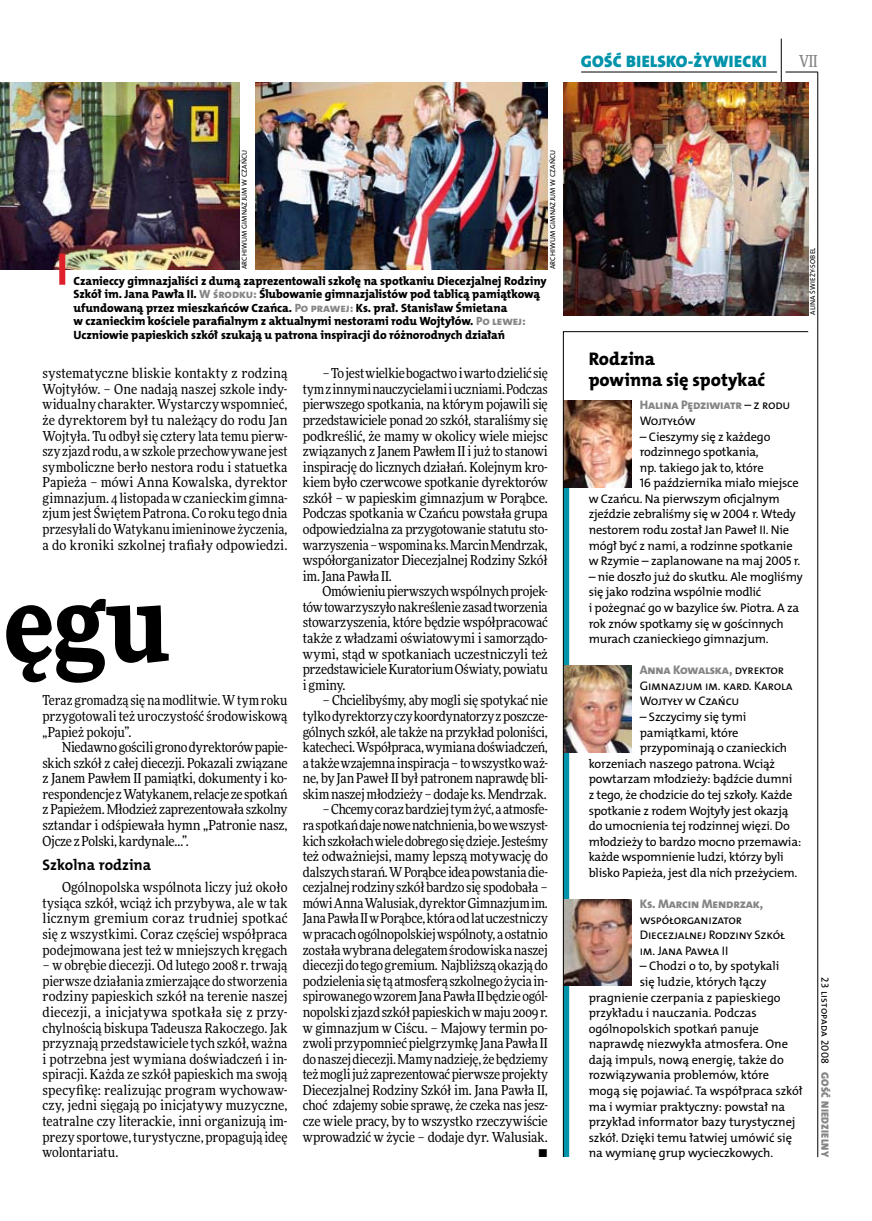
<style>
.page{position:relative;width:872px;height:1221px;background:#fff}
.page>*{position:absolute;margin:0;border:0;box-sizing:border-box;transform-origin:0 0}
.t1{font:900 108px "Freeday Narrow";color:#000}
.t2{font:18.3px/21.6px "The Mix HP8 Ex Bld";letter-spacing:.02em;color:#000}
.t3{font:16.65px "The Mix HP9 Blk";letter-spacing:.02em;color:#0093aa}
.t4{font:500 16.5px "Freeday Narrow";color:#858486;scale:.9 1}
.t5{font:15.3px "The Mix HP7 Bld";color:#000}
.t6{font:13.8px/15.6px "Freeday Narrow News";letter-spacing:-.015em;color:#000;text-align:justify}
.t7{font:12.45px/15.6px "The Mix HP5 Plain";letter-spacing:-.015em;color:#000}
.t8{font:12.45px "The Mix HP8 Ex Bld";letter-spacing:-.015em;color:#858486}
.t9{font:12px/13.5px "The Mix HP8 Ex Bld";letter-spacing:-.005em;color:#000}
.t10{font:10.5px "The Mix HP5 Plain";letter-spacing:.015em;color:#000}
.t11{font:10.5px "The Mix HP9 Blk";letter-spacing:.025em;color:#858486}
.t12{font:7.2px "The Mix HP5 Plain";letter-spacing:.015em;color:#000}
.s1{color:#858486}
.s2{font-family:"The Mix HP5 Plain";color:#000}
</style>
<div class="page">
<hr style="left:817px;top:72px;width:1px;height:1084px;background:#000">
<hr style="left:781px;top:39px;width:1px;height:43px;background:#000">
<hr style="left:785px;top:72px;width:32px;height:1px;background:#000">
<hr style="left:581px;top:72px;width:196px;height:1px;background:#000">
<svg style="left:563px;top:331px;width:245px;height:826px"></svg>
<img style="left:255px;top:82px;width:293px;height:187px">
<img style="left:563px;top:82px;width:245px;height:234px">
<img style="left:0;top:82px;width:240px;height:187px">
<div style="left:59px;top:253px;width:6px;height:32px;background:#df1f2a"></div>
<p class="t3" style="left:580px;top:50px;width:188px">GOŚĆ BIELSKO-ŻYWIECKI</p>
<p class="t4" style="left:799px;top:50px;width:22px">VII</p>
<p class="t12" style="left:240px;top:269px;width:121px;rotate:-90deg">Archiwum Gimnazjum w Czańcu</p>
<p class="t12" style="left:548px;top:269px;width:121px;rotate:-90deg">Archiwum Gimnazjum w Czańcu</p>
<p class="t9" style="left:74px;top:274px;width:475px">Czanieccy gimnazjaliści z dumą zaprezentowali szkołę na spotkaniu Diecezjalnej Rodziny Szkół im. Jana Pawła II. <span class="s1">W środku:</span> Ślubowanie gimnazjalistów pod tablicą pamiątkową ufundowaną przez mieszkańców Czańca. <span class="s1">Po prawej:</span> Ks. prał. Stanisław Śmietana<br>w czanieckim kościele parafialnym z aktualnymi nestorami rodu Wojtyłów. <span class="s1">Po lewej:<br></span>Uczniowie papieskich szkół szukają u patrona inspiracji do różnorodnych działań</p>
<p class="t6" style="left:43px;top:365px;width:246px">systematyczne bliskie kontakty z rodziną Wojtyłów. – One nadają naszej szkole indy&shy;widualny charakter. Wystarczy wspomnieć, że dyrektorem był tu należący do rodu Jan Wojtyła. Tu odbył się cztery lata temu pierw&shy;szy zjazd rodu, awszkole przechowywane jest symboliczne berło nestora rodu i statuetka Papieża – mówi Anna Kowalska, dyrektor gimnazjum. 4 listopada w czanieckim gimna&shy;zjum jest Świętem Patrona. Co roku tego dnia przesyłali do Watykanu imieninowe życzenia, a do kroniki szkolnej trafiały odpowiedzi.</p>
<h1 class="t1" style="left:4px;top:552px;width:167px">ęgu</h1>
<p class="t6" style="left:43px;top:692px;width:246px">Teraz gromadzą się na modlitwie. Wtym roku przygotowali też uroczystość środowiskową „Papież pokoju”.</p>
<p class="t6" style="left:43px;top:739px;width:246px;text-indent:20px">Niedawno gościli grono dyrektorów papie&shy;skich szkół z całej diecezji. Pokazali związane z Janem Pawłem II pamiątki, dokumenty i ko&shy;respondencje zWatykanem, relacje ze spotkań z Papieżem. Młodzież zaprezentowała szkolny sztandar i odśpiewała hymn „Patronie nasz, Ojcze zPolski, kardynale…”.</p>
<p class="t5" style="left:43px;top:854px;width:110px">Szkolna rodzina</p>
<p class="t6" style="left:43px;top:879px;width:246px;text-indent:20px">Ogólnopolska wspólnota liczy już około tysiąca szkół, wciąż ich przybywa, ale w tak licznym gremium coraz trudniej spotkać się z wszystkimi. Coraz częściej współpraca podejmowana jest też w mniejszych kręgach</p>
<p class="t6" style="left:43px;top:957px;width:246px">– w obrębie diecezji. Od lutego 2008 r. trwają pierwsze działania zmierzające do stworzenia rodziny papieskich szkół na terenie naszej diecezji, a inicjatywa spotkała się z przy&shy;chylnością biskupa Tadeusza Rakoczego. Jak przyznają przedstawiciele tych szkół, ważna i potrzebna jest wymiana doświadczeń i in&shy;spiracji. Każda ze szkół papieskich ma swoją specyfikę: realizując program wychowaw&shy;czy, jedni sięgają po inicjatywy muzyczne, teatralne czy literackie, inni organizują im&shy;prezy sportowe, turystyczne, propagują ideę wolontariatu.</p>
<p class="t6" style="left:303px;top:365px;width:246px;text-indent:20px">– To jest wielkie bogactwo iwarto dzielić się tym zinnymi nauczycielami iuczniami. Podczas pierwszego spotkania, na którym pojawili się przedstawiciele ponad 20 szkół, staraliśmy się podkreślić, że mamy w okolicy wiele miejsc związanych z Janem Pawłem II i już to stanowi inspirację do licznych działań. Kolejnym kro&shy;kiem było czerwcowe spotkanie dyrektorów szkół – w papieskim gimnazjum w Porąbce.<br>Podczas spotkania w Czańcu powstała grupa odpowiedzialna za przygotowanie statutu sto&shy;warzyszenia – wspomina ks. Marcin Mendrzak, współorganizator Diecezjalnej Rodziny Szkół im. Jana Pawła II.</p>
<p class="t6" style="left:303px;top:583px;width:246px;text-indent:20px">Omówieniu pierwszych wspólnych projek&shy;tów towarzyszyło nakreślenie zasad tworzenia stowarzyszenia, które będzie współpracować także z władzami oświatowymi i samorządo&shy;wymi, stąd w spotkaniach uczestniczyli też przedstawiciele Kuratorium Oświaty, powiatu i gminy.</p>
<p class="t6" style="left:303px;top:692px;width:246px;text-indent:20px">– Chcielibyśmy, aby mogli się spotykać nie tylko dyrektorzy czy koordynatorzy zposzcze&shy;gólnych szkół, ale także na przykład poloniści, katecheci. Współpraca, wymiana doświadczeń, atakże wzajemna inspiracja – to wszystko waż&shy;ne, by Jan Paweł II był patronem naprawdę bli&shy;skim naszej młodzieży – dodaje ks. Mendrzak.</p>
<p class="t6" style="left:303px;top:801px;width:246px;text-align:right">– Chcemy coraz bardziej tym żyć, aatmosfe-<br>ra spotkań daje nowe natchnienia, bo we wszyst&shy;kich szkołach wiele dobrego się dzieje. Jesteśmy też odważniejsi, mamy lepszą motywację do dalszych starań. WPorąbce idea powstania die&shy;cezjalnej rodziny szkół bardzo się spodobała – mówi Anna Walusiak, dyrektor Gimnazjum im.<br>Jana Pawła II wPorąbce, która od lat uczestniczy wpracach ogólnopolskiej wspólnoty, aostatnio została wybrana delegatem środowiska naszej diecezji do tego gremium. Najbliższą okazją do podzielenia się tą atmosferą szkolnego życia in&shy;spirowanego wzorem Jana Pawła II będzie ogól&shy;nopolski zjazd szkół papieskich wmaju 2009 r. w gimnazjum w Ciścu. – Majowy termin po&shy;zwoli przypomnieć pielgrzymkę Jana Pawła II do naszej diecezji. Mamy nadzieję, że będziemy też mogli już zaprezentować pierwsze projekty Diecezjalnej Rodziny Szkół im. Jana Pawła II, choć zdajemy sobie sprawę, że czeka nas jesz&shy;cze wiele pracy, by to wszystko rzeczywiście wprowadzić w życie – dodaje dyr. Walusiak. •</p>
<p class="t12" style="left:808px;top:315px;width:69px;rotate:-90deg">Alina Świeży-Sobel</p>
<h2 class="t2" style="left:588px;top:348px;width:178px">Rodzina<br>powinna się spotykać</h2>
<p class="t8" style="left:639px;top:397px;width:152px">Halina Pędziwiatr <span class="s2">– z rodu</span></p>
<p class="t7" style="left:639px;top:413px;width:57px">Wojtyłów</p>
<p class="t7" style="left:639px;top:428px;width:132px">– Cieszymy się z każdego</p>
<p class="t7" style="left:639px;top:444px;width:120px">rodzinnego spotkania,</p>
<p class="t7" style="left:639px;top:460px;width:125px">np. takiego jak to, które</p>
<p class="t7" style="left:639px;top:475px;width:160px">16 października miało miejsce</p>
<p class="t7" style="left:588px;top:491px;width:192px">w Czańcu. N a pierwszym oficjalnym</p>
<p class="t7" style="left:588px;top:506px;width:209px">zjeździe zebraliśmy się w 2004 r. Wtedy</p>
<p class="t7" style="left:588px;top:522px;width:202px">nestorem rodu został Jan Paweł II . N ie</p>
<p class="t7" style="left:588px;top:537px;width:205px">mógł być z nami, a rodzinne spotkanie</p>
<p class="t7" style="left:588px;top:553px;width:213px">w Rzymie – zaplanowane na maj 2005 r.</p>
<p class="t7" style="left:588px;top:569px;width:215px">– nie doszło już do skutku. Ale mogliśmy się jako rodzina wspólnie modlić<br>i pożegnać go w bazylice św. Piotra. A za rok znów spotkamy się w gościnnych murach czanieckiego gimnazjum.</p>
<p class="t8" style="left:639px;top:662px;width:146px">Anna Kowalska, <span class="s2">dyrektor</span></p>
<p class="t7" style="left:639px;top:678px;width:154px">Gimnazjum im. kard. Karola<br>Wojtyły w Czańcu</p>
<p class="t7" style="left:639px;top:709px;width:108px">– Szczycimy się tymi</p>
<p class="t7" style="left:639px;top:724px;width:100px">pamiątkami, które</p>
<p class="t7" style="left:639px;top:740px;width:149px">przypominają o czanieckich</p>
<p class="t7" style="left:588px;top:755px;width:188px">korzeniach naszego patrona. Wciąż</p>
<p class="t7" style="left:588px;top:771px;width:205px">powtarzam młodzieży: bądźcie dumni</p>
<p class="t7" style="left:588px;top:787px;width:205px">z tego, że chodzicie do tej szkoły. Każde</p>
<p class="t7" style="left:588px;top:802px;width:201px">spotkanie z rodem Wojtyły jest okazją</p>
<p class="t7" style="left:588px;top:818px;width:203px">do umocnienia tej rodzinnej więzi. Do</p>
<p class="t7" style="left:588px;top:833px;width:214px">młodzieży to bardzo mocno przemawia:</p>
<p class="t7" style="left:588px;top:849px;width:196px">każde wspomnienie ludzi, którzy byli</p>
<p class="t7" style="left:588px;top:864px;width:210px">blisko Papieża, jest dla nich przeżyciem.</p>
<p class="t8" style="left:639px;top:895px;width:125px">Ks. Marcin Mendrzak,</p>
<p class="t7" style="left:639px;top:911px;width:147px">współorganizator<br>Diecezjalnej Rodziny Szkół im. Jana Pawła II</p>
<p class="t7" style="left:639px;top:958px;width:141px">– Chodzi o to, by spotykali</p>
<p class="t7" style="left:639px;top:973px;width:128px">się ludzie, których łączy</p>
<p class="t7" style="left:588px;top:989px;width:193px">pragnienie czerpania z papieskiego</p>
<p class="t7" style="left:588px;top:1005px;width:170px">przykładu i nauczania. Podczas</p>
<p class="t7" style="left:588px;top:1020px;width:172px">ogólnopolskich spotkań panuje</p>
<p class="t7" style="left:588px;top:1036px;width:201px">naprawdę niezwykła atmosfera. One</p>
<p class="t7" style="left:588px;top:1051px;width:197px">dają impuls, nową energię, także do</p>
<p class="t7" style="left:588px;top:1067px;width:182px">rozwiązywania problemów, które</p>
<p class="t7" style="left:588px;top:1082px;width:216px">mogą się pojawiać. Ta współpraca szkół</p>
<p class="t7" style="left:588px;top:1098px;width:198px">ma i wymiar praktyczny: powstał na</p>
<p class="t7" style="left:588px;top:1114px;width:209px">przykład informator bazy turystycznej</p>
<p class="t7" style="left:588px;top:1129px;width:205px">szkół. Dzięki temu łatwiej umówić się</p>
<p class="t7" style="left:588px;top:1145px;width:186px">na wymianę grup wycieczkowych.</p>
<p class="t10" style="left:832px;top:977px;width:88px;rotate:90deg">23 listopada 2008</p>
<p class="t11" style="left:832px;top:1071px;width:87px;rotate:90deg">GOŚĆ NIEDZIELNY</p>
</div>
